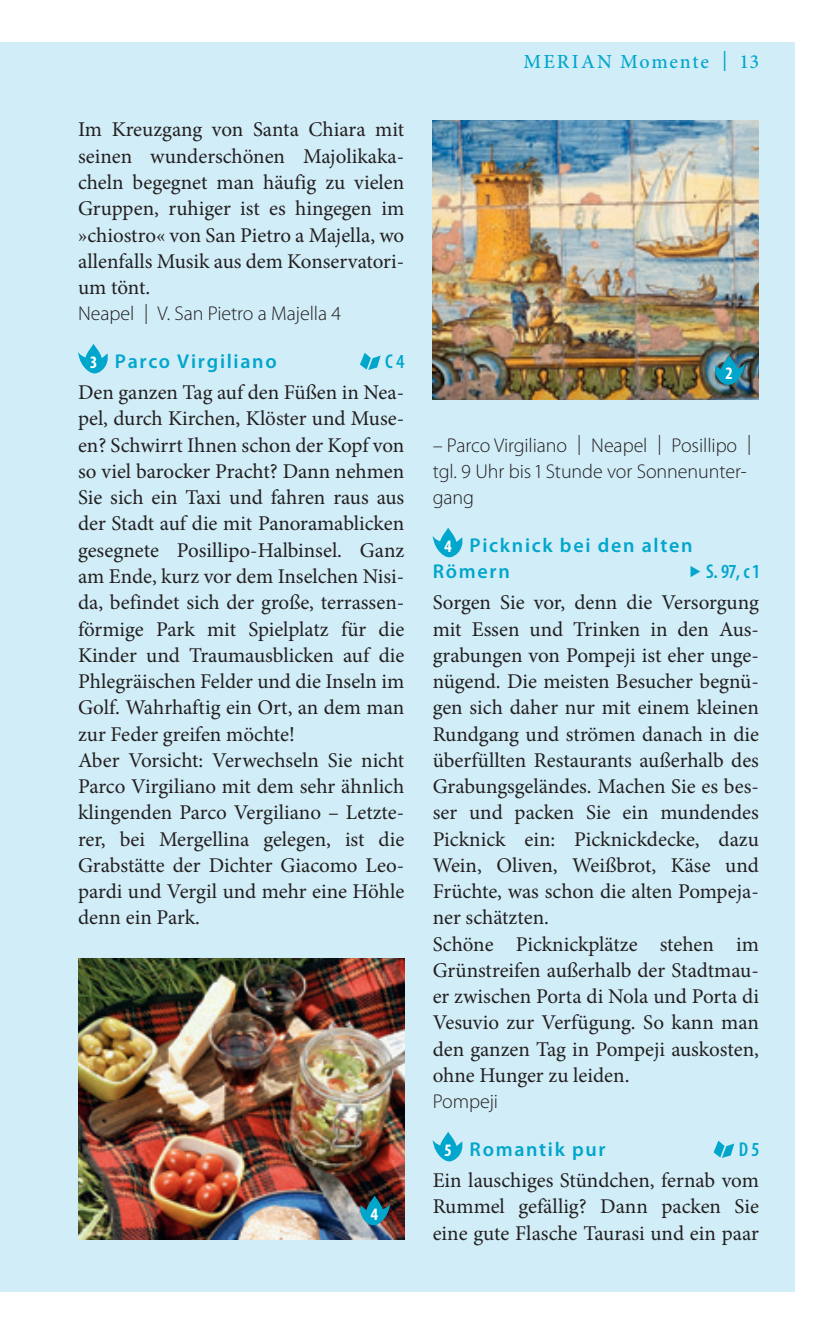
<style>
.page{position:relative;width:837px;height:1333px;background:#fff}
.page>*{position:absolute;margin:0;border:0;box-sizing:border-box;transform-origin:0 0}
.t1{font:21px/26.2px "Minion Pro";color:#231f20;text-align:justify}
.t2{font:300 20px/26.2px "Myriad Pro";letter-spacing:-.005em;color:#231f20}
.t3{font:600 20px/26.2px "Myriad Pro";letter-spacing:.085em;color:#00a6cc}
.t4{font:500 20px "Minion Pro";letter-spacing:.095em;color:#00a6cc}
.t5{font:600 condensed 20px "Myriad Pro";color:#00a6cc}
.t6{font:700 condensed 17.5px "Myriad Pro";color:#fff}
.s1{font-weight:700;font-stretch:condensed;font-size:17.5px;color:#fff}
</style>
<div class="page">
<div style="left:0;top:43px;width:794px;height:1248px;background:#d1edf7"></div>
<img style="left:432px;top:120px;width:326px;height:279px">
<svg style="left:78px;top:344px;width:30px;height:30px"></svg>
<svg style="left:360px;top:353px;width:20px;height:17px"></svg>
<svg style="left:432px;top:527px;width:31px;height:31px"></svg>
<svg style="left:432px;top:1131px;width:31px;height:31px"></svg>
<svg style="left:713px;top:1140px;width:21px;height:17px"></svg>
<img style="left:78px;top:958px;width:326px;height:281px">
<svg style="left:713px;top:355px;width:31px;height:31px"></svg>
<svg style="left:359px;top:1195px;width:31px;height:31px"></svg>
<p class="t1" style="left:78px;top:117px;width:328px">Im Kreuzgang von Santa Chiara mit seinen wunderschönen Majolikaka&shy;cheln begegnet man häufig zu vielen Gruppen, ruhiger ist es hingegen im »chiostro« von San Pietro a Majella, wo allenfalls Musik aus dem Konservatori&shy;um tönt.</p>
<p class="t2" style="left:78px;top:301px;width:250px">Neapel | V. San Pietro a Majella</p>
<p class="t3" style="left:90px;top:347px;width:188px"><span class="s1">3</span> Parco Virgiliano</p>
<p class="t5" style="left:385px;top:349px;width:21px">C 4</p>
<p class="t1" style="left:78px;top:379px;width:328px;text-align:left">Den ganzen Tag auf den Füßen in Nea&shy;pel, durch Kirchen, Klöster und Muse&shy;en? Schwirrt Ihnen schon der Kopf von so viel barocker Pracht? Dann nehmen Sie sich ein Taxi und fahren raus aus der Stadt auf die mit Panoramablicken gesegnete Posillipo-Halbinsel. Ganz am Ende, kurz vor dem Inselchen Nisi&shy;da, befindet sich der große, terrassen&shy;förmige Park mit Spielplatz für die Kinder und Traumausblicken auf die Phlegräischen Felder und die Inseln im Golf. Wahrhaftig ein Ort, an dem man zur Feder greifen möchte!<br>Aber Vorsicht: Verwechseln Sie nicht Parco Virgiliano mit dem sehr ähnlich klingenden Parco Vergiliano – Letzte&shy;rer, bei Mergellina gelegen, ist die Grabstätte der Dichter Giacomo Leo&shy;pardi und Vergil und mehr eine Höhle denn ein Park.</p>
<p class="t6" style="left:371px;top:1202px;width:9px">4</p>
<p class="t4" style="left:523px;top:48px;width:237px">MERIAN Momente | 13</p>
<p class="t6" style="left:725px;top:362px;width:8px">2</p>
<p class="t2" style="left:432px;top:432px;width:320px">– Parco Virgiliano | Neapel | Posillipo | tgl. Uhr bis Stunde vor Sonnenunter&shy;gang</p>
<p class="t3" style="left:432px;top:531px;width:261px;text-indent:12px"><span class="s1">4</span> Picknick bei den alten<br>Römern</p>
<p class="t5" style="left:705px;top:559px;width:54px">S. 97, c 1</p>
<p class="t1" style="left:432px;top:589px;width:328px;text-align:left">Sorgen Sie vor, denn die Versorgung mit Essen und Trinken in den Aus&shy;grabungen von Pompeji ist eher unge&shy;nügend. Die meisten Besucher begnü&shy;gen sich daher nur mit einem kleinen Rundgang und strömen danach in die überfüllten Restaurants außerhalb des Grabungsgeländes. Machen Sie es bes&shy;ser und packen Sie ein mundendes Picknick ein: Picknickdecke, dazu Wein, Oliven, Weißbrot, Käse und Früchte, was schon die alten Pompeja&shy;ner schätzten.<br>Schöne Picknickplätze stehen im Grünstreifen außerhalb der Stadtmau&shy;er zwischen Porta di Nola und Porta di Vesuvio zur Verfügung. So kann man den ganzen Tag in Pompeji auskosten, ohne Hunger zu leiden.</p>
<p class="t2" style="left:432px;top:1088px;width:67px">Pompeji</p>
<p class="t3" style="left:445px;top:1135px;width:162px"><span class="s1">5</span> Romantik pur</p>
<p class="t5" style="left:738px;top:1136px;width:22px">D 5</p>
<p class="t1" style="left:432px;top:1167px;width:328px">Ein lauschiges Stündchen, fernab vom Rummel gefällig? Dann packen Sie eine gute Flasche Taurasi und ein paar</p>
</div>
